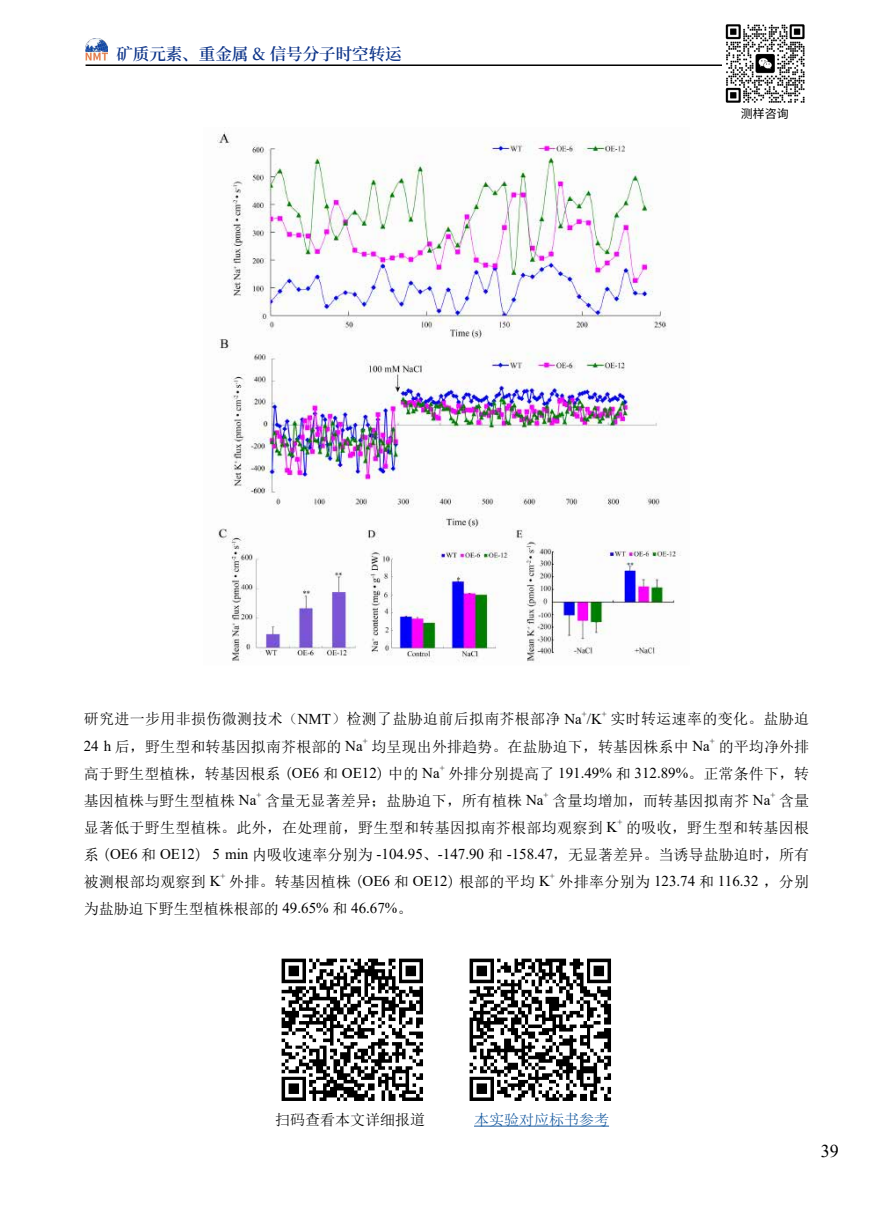
<style>
.page{position:relative;width:893px;height:1212px;background:#fff}
.page>*{position:absolute;margin:0;border:0;box-sizing:border-box;transform-origin:0 0}
.t1{font:18px "Times New Roman";color:#000}
.t2{font:600 16.5px "Source Han Serif CN";color:#0c3388}
.t3{font:15px "Sim Sun";letter-spacing:.01em;color:#000}
.t4{font:15px "Times New Roman";color:#000}
.t5{font:15px "Sim Sun";color:#15599f}
.t6{font:12px "Noto Sans Hans";color:#000}
.t7{font:8.7px "Times New Roman";color:#000}
.s1{font-family:"Times New Roman"}
.s2{font-family:"Sim Sun"}
</style>
<div class="page">
<hr style="left:86px;top:64px;width:721px;height:2px;background:#000">
<img style="left:722px;top:24px;width:85px;height:79px">
<img style="left:86px;top:38px;width:22px;height:22px">
<img style="left:281px;top:958px;width:142px;height:143px">
<img style="left:217px;top:132px;width:464px;height:530px">
<img style="left:469px;top:958px;width:142px;height:143px">
<hr style="left:474px;top:1126px;width:135px;height:1px;background:#15599f">
<p class="t2" style="left:116px;top:45px;width:287px">矿质元素、重金属 &amp; 信号分子时空转运</p>
<p class="t6" style="left:741px;top:106px;width:49px">测样咨询</p>
<p class="t7" style="left:582px;top:708px;width:6px">+</p>
<p class="t7" style="left:602px;top:708px;width:6px">+</p>
<p class="t3" style="left:611px;top:712px;width:200px">实时转运速率的变化。盐胁迫</p>
<p class="t3" style="left:84px;top:712px;width:520px">研究进一步用非损伤微测技术（<span class="s1">NMT</span>）检测了盐胁迫前后拟南芥根部净 <span class="s1">Na /K</span></p>
<p class="t3" style="left:84px;top:739px;width:281px"><span class="s1">24 h</span> 后，野生型和转基因拟南芥根部的 <span class="s1">Na</span></p>
<p class="t7" style="left:363px;top:735px;width:6px">+</p>
<p class="t3" style="left:372px;top:739px;width:340px">均呈现出外排趋势。在盐胁迫下，转基因株系中 <span class="s1">Na</span></p>
<p class="t7" style="left:710px;top:735px;width:6px">+</p>
<p class="t3" style="left:719px;top:739px;width:92px">的平均净外排</p>
<p class="t3" style="left:84px;top:766px;width:357px">高于野生型植株，转基因根系 (<span class="s1">OE6</span> 和 <span class="s1">OE12</span>) 中的 <span class="s1">Na</span></p>
<p class="t7" style="left:440px;top:762px;width:6px">+</p>
<p class="t3" style="left:448px;top:766px;width:362px">外排分别提高了 <span class="s1">191.49%</span> 和 <span class="s1">312.89%</span>。正常条件下，转</p>
<p class="t3" style="left:84px;top:793px;width:174px">基因植株与野生型植株 <span class="s1">Na</span></p>
<p class="t7" style="left:256px;top:789px;width:6px">+</p>
<p class="t3" style="left:265px;top:793px;width:280px">含量无显著差异；盐胁迫下，所有植株 <span class="s1">Na</span></p>
<p class="t7" style="left:544px;top:789px;width:6px">+</p>
<p class="t3" style="left:552px;top:793px;width:219px">含量均增加，而转基因拟南芥 <span class="s1">Na</span></p>
<p class="t7" style="left:770px;top:789px;width:6px">+</p>
<p class="t3" style="left:779px;top:793px;width:32px">含量</p>
<p class="t3" style="left:84px;top:820px;width:535px">显著低于野生型植株。此外，在处理前，野生型和转基因拟南芥根部均观察到 <span class="s1">K</span></p>
<p class="t7" style="left:617px;top:816px;width:6px">+</p>
<p class="t3" style="left:626px;top:820px;width:184px">的吸收，野生型和转基因根</p>
<p class="t4" style="left:84px;top:843px;width:727px"><span class="s2">系 (</span>OE6 <span class="s2">和</span> OE12<span class="s2">)</span> 5 min <span class="s2">内吸收速率分别为</span> -104.95<span class="s2">、</span>-147.90 <span class="s2">和</span> -158.47<span class="s2">，无显著差异。当诱导盐胁迫时，所有</span></p>
<p class="t3" style="left:84px;top:874px;width:138px">被测根部均观察到 <span class="s1">K</span></p>
<p class="t7" style="left:221px;top:870px;width:6px">+</p>
<p class="t3" style="left:229px;top:874px;width:322px">外排。转基因植株 (<span class="s1">OE6</span> 和 <span class="s1">OE12</span>) 根部的平均 <span class="s1">K</span></p>
<p class="t7" style="left:550px;top:870px;width:6px">+</p>
<p class="t4" style="left:559px;top:870px;width:252px"><span class="s2">外排率分别为</span> 123.74 <span class="s2">和</span> 116.32 <span class="s2">，分别</span></p>
<p class="t3" style="left:84px;top:901px;width:330px">为盐胁迫下野生型植株根部的 <span class="s1">49.65%</span> 和 <span class="s1">46.67%</span>。</p>
<p class="t3" style="left:275px;top:1112px;width:151px">扫码查看本文详细报道</p>
<p class="t5" style="left:474px;top:1112px;width:136px">本实验对应标书参考</p>
<p class="t1" style="left:821px;top:1138px;width:19px">39</p>
</div>
